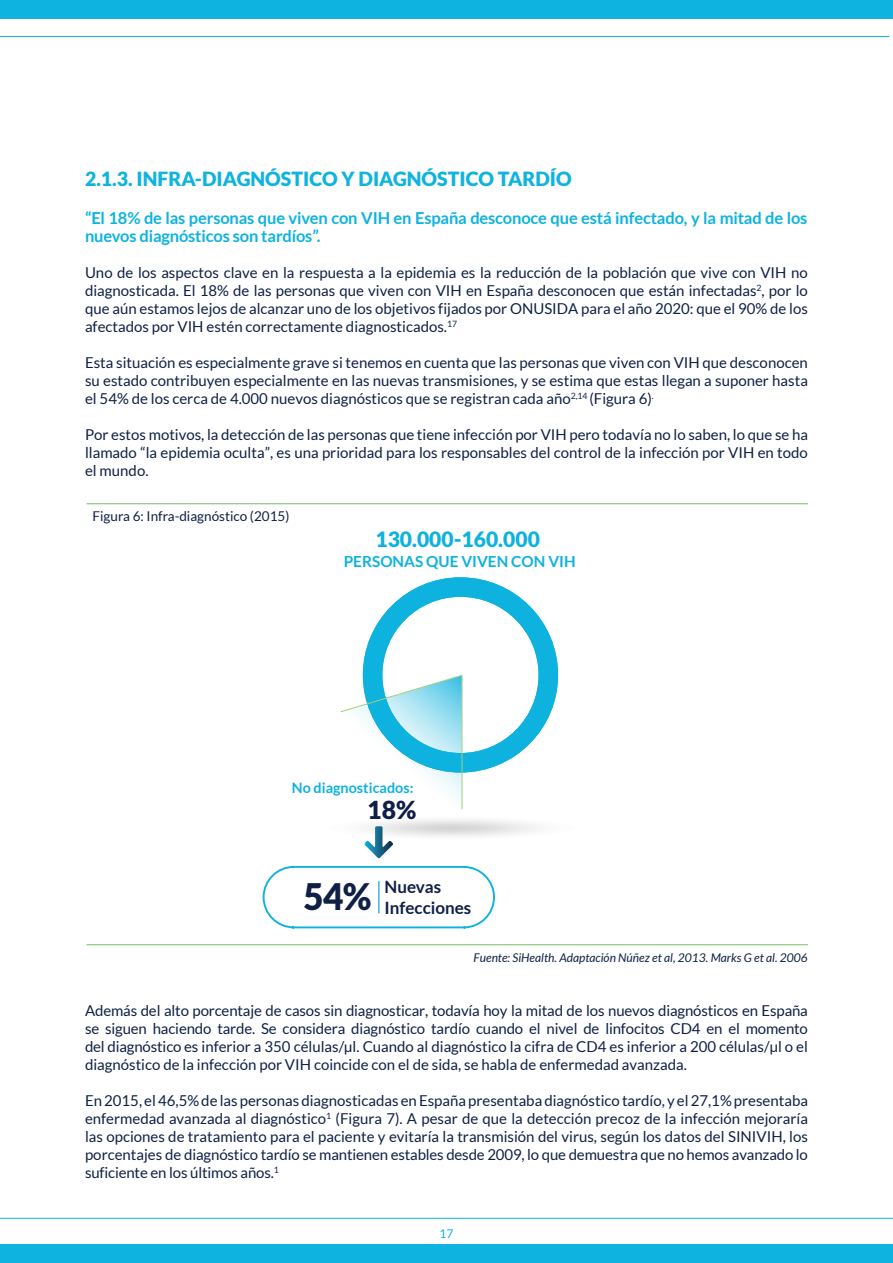
<style>
.page{position:relative;width:893px;height:1263px;background:#fff}
.page>*{position:absolute;margin:0;border:0;box-sizing:border-box;transform-origin:0 0}
.t1{font:900 36.6px "Lato";color:#101f45;scale:.96 1}
.t2{font:900 24.75px "Lato";color:#101f45}
.t3{font:900 21.15px "Lato";color:#0eb2df}
.subtitular{font:900 19.5px "Lato";color:#0eb3e0}
.t4{font:700 16.95px/21.1px "Lato";color:#101f45}
.SUBRAYAR{font:700 16.5px/18px "Lato";letter-spacing:-.01em;color:#0eb3e0}
.t5{font:700 15.3px "Lato";color:#0eb2df}
.t6{font:15px/18px "Lato";color:#0f2045;text-align:justify}
.t7{font:700 14.4px "Lato";color:#0eb2df}
.figura_taula{font:13.5px "Lato";color:#0f2045}
.t8{font:italic 12px "Lato";color:#0f2045}
.t9{font:12px "Lato";color:#0eb3e0}
</style>
<div class="page">
<hr style="left:0;top:1218px;width:893px;height:1px;background:#0eb3e0">
<hr style="left:0;top:36px;width:889px;height:1px;background:#0eb3e0">
<div style="left:0;top:0;width:893px;height:19px;background:#0eb3e0"></div>
<div style="left:0;top:1244px;width:893px;height:19px;background:#0eb3e0"></div>
<hr style="left:87px;top:503px;width:721px;height:1px;background:#75c264">
<hr style="left:87px;top:944px;width:721px;height:1px;background:#75c264">
<svg style="left:340px;top:577px;width:218px;height:225px"></svg>
<svg style="left:368px;top:802px;width:171px;height:35px"></svg>
<svg style="left:364px;top:826px;width:29px;height:32px"></svg>
<svg style="left:262px;top:865px;width:233px;height:64px"></svg>
<hr style="left:378px;top:881px;width:1px;height:32px;background:#0eb2df">
<p class="subtitular" style="left:85px;top:167px;width:488px">2.1.3. INFRA-DIAGNÓSTICO Y DIAGNÓSTICO TARDÍO</p>
<p class="SUBRAYAR" style="left:85px;top:209px;width:724px">“El 18% de las personas que viven con VIH en España desconoce que está infectado, y la mitad de los nuevos diagnósticos son tardíos”.</p>
<p class="t6" style="left:85px;top:264px;width:724px">Uno de los aspectos clave en la respuesta a la epidemia es la reducción de la población que vive con VIH no diagnosticada. El 18% de las personas que viven con VIH en España desconocen que están infectadas<sup>2</sup>, por lo que aún estamos lejos de alcanzar uno de los objetivos fijados por ONUSIDA para el año 2020: que el 90% de los afectados por VIH estén correctamente diagnosticados.<sup>17</sup></p>
<p class="t6" style="left:85px;top:354px;width:724px">Esta situación es especialmente grave si tenemos en cuenta que las personas que viven con VIH que desconocen su estado contribuyen especialmente en las nuevas transmisiones, y se estima que estas llegan a suponer hasta el 54% de los cerca de 4.000 nuevos diagnósticos que se registran cada año<sup>2,14</sup> (Figura 6)<sup>.</sup></p>
<p class="t6" style="left:85px;top:426px;width:724px">Por estos motivos, la detección de las personas que tiene infección por VIH pero todavía no lo saben, lo que se ha llamado “la epidemia oculta”, es una prioridad para los responsables del control de la infección por VIH en todo el mundo.</p>
<p class="figura_taula" style="left:93px;top:508px;width:198px">Figura 6: Infra-diagnóstico (2015)</p>
<p class="t3" style="left:375px;top:527px;width:166px">130.000-160.000</p>
<p class="t5" style="left:344px;top:553px;width:233px">PERSONAS QUE VIVEN CON VIH</p>
<p class="t7" style="left:292px;top:779px;width:123px">No diagnosticados:</p>
<p class="t2" style="left:367px;top:795px;width:51px">18%</p>
<p class="t1" style="left:303px;top:875px;width:72px">54%</p>
<p class="t4" style="left:385px;top:876px;width:88px">Nuevas<br>Infecciones</p>
<p class="t8" style="left:474px;top:951px;width:336px">Fuente: SiHealth. Adaptación Núñez et al, 2013. Marks G et al. 2006</p>
<p class="t6" style="left:85px;top:1002px;width:724px">Además del alto porcentaje de casos sin diagnosticar, todavía hoy la mitad de los nuevos diagnósticos en España se siguen haciendo tarde. Se considera diagnóstico tardío cuando el nivel de linfocitos CD4 en el momento del diagnóstico es inferior a 350 células/μl. Cuando al diagnóstico la cifra de CD4 es inferior a 200 células/μl o el diagnóstico de la infección por VIH coincide con el de sida, se habla de enfermedad avanzada.</p>
<p class="t6" style="left:85px;top:1092px;width:724px">En 2015, el 46,5% de las personas diagnosticadas en España presentaba diagnóstico tardío, y el 27,1% presentaba enfermedad avanzada al diagnóstico<sup>1</sup> (Figura 7). A pesar de que la detección precoz de la infección mejoraría las opciones de tratamiento para el paciente y evitaría la transmisión del virus, según los datos del SINIVIH, los porcentajes de diagnóstico tardío se mantienen estables desde 2009, lo que demuestra que no hemos avanzado lo suficiente en los últimos años.<sup>1</sup></p>
<p class="t9" style="left:439px;top:1227px;width:15px">17</p>
</div>
